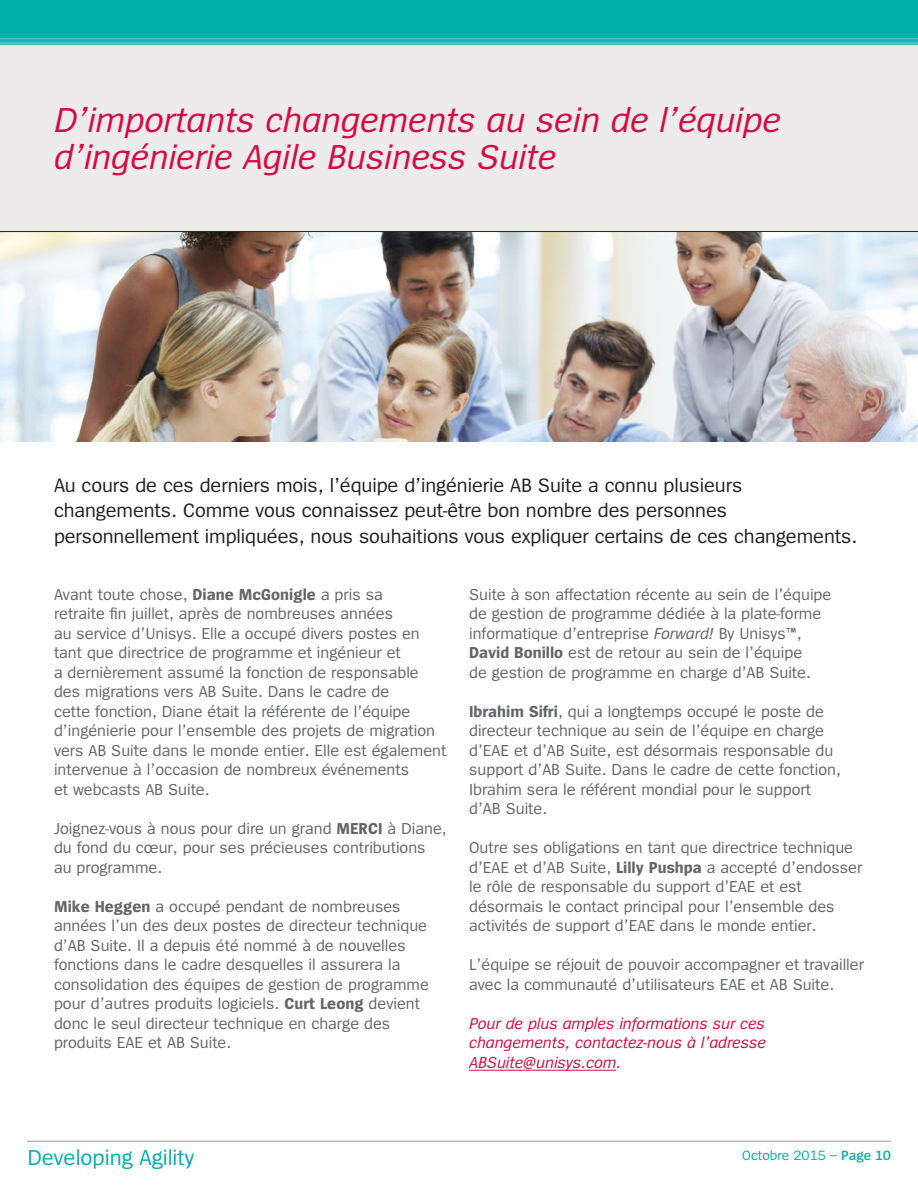
<style>
.page{position:relative;width:918px;height:1188px;background:#fff}
.page>*{position:absolute;margin:0;border:0;box-sizing:border-box;transform-origin:0 0}
.t1{font:italic 36px/37.5px "Spiegel";color:#d20d44}
.t2{font:22.5px "Spiegel";color:#00afab}
.t3{font:20.25px/25.5px "Spiegel";letter-spacing:-.005em;color:#231f20}
.t4{font:16.5px/19.5px "Spiegel";color:#63656a}
.t5{font:italic 16.5px/19.5px "Spiegel";color:#d20d44;text-align:justify}
.t6{font:13.95px "Spiegel";color:#00afab}
.s1{font-weight:700}
.s2{font-style:italic}
.s3{font-weight:600}
</style>
<div class="page">
<img style="left:0;top:232px;width:918px;height:210px">
<hr style="left:27px;top:1141px;width:864px;height:1px;background:#939598">
<div style="left:0;top:0;width:918px;height:37px;background:#00afab"></div>
<div style="left:0;top:42px;width:918px;height:190px;background:#edebec"></div>
<svg style="left:0;top:37px;width:918px;height:8px"></svg>
<hr style="left:0;top:231px;width:918px;height:1px;background:#002855">
<hr style="left:469px;top:1070px;width:147px;height:1px;background:#d20d44">
<h1 class="t1" style="left:54px;top:102px;width:728px">D’importants changements au sein de l’équipe d’ingénierie Agile Business Suite</h1>
<p class="t3" style="left:54px;top:473px;width:805px">Au cours de ces derniers mois, l’équipe d’ingénierie AB Suite a connu plusieurs changements. Comme vous connaissez peut-être bon nombre des personnes personnellement impliquées, nous souhaitions vous expliquer certains de ces changements.</p>
<p class="t4" style="left:54px;top:585px;width:394px">Avant toute chose, <span class="s1">Diane McGonigle</span> a pris sa<br>retraite fin juillet, après de nombreuses années<br>au service d’Unisys. Elle a occupé divers postes en tant que directrice de programme et ingénieur et<br>a dernièrement assumé la fonction de responsable des migrations vers AB Suite. Dans le cadre de<br>cette fonction, Diane était la référente de l’équipe d’ingénierie pour l’ensemble des projets de migration vers AB Suite dans le monde entier. Elle est également intervenue à l’occasion de nombreux événements<br>et webcasts AB Suite.</p>
<p class="t4" style="left:54px;top:819px;width:394px">Joignez-vous à nous pour dire un grand <span class="s1">MERCI</span> à Diane, du fond du cœur, pour ses précieuses contributions au programme.</p>
<p class="t4" style="left:54px;top:897px;width:377px"><span class="s1">Mike Heggen</span> a occupé pendant de nombreuses années l’un des deux postes de directeur technique d’AB Suite. Il a depuis été nommé à de nouvelles fonctions dans le cadre desquelles il assurera la consolidation des équipes de gestion de programme pour d’autres produits logiciels. <span class="s1">Curt Leong</span> devient donc le seul directeur technique en charge des produits EAE et AB Suite.</p>
<p class="t4" style="left:469px;top:585px;width:364px">Suite à son affectation récente au sein de l’équipe de gestion de programme dédiée à la plate-forme informatique d’entreprise <span class="s2">Forward!</span> By Unisys™, <span class="s1">David Bonillo</span> est de retour au sein de l’équipe<br>de gestion de programme en charge d’AB Suite.</p>
<p class="t4" style="left:469px;top:702px;width:373px"><span class="s1">Ibrahim Sifri</span>, qui a longtemps occupé le poste de directeur technique au sein de l’équipe en charge d’EAE et d’AB Suite, est désormais responsable du support d’AB Suite. Dans le cadre de cette fonction, Ibrahim sera le référent mondial pour le support d’AB Suite.</p>
<p class="t4" style="left:469px;top:839px;width:395px">Outre ses obligations en tant que directrice technique d’EAE et d’AB Suite, <span class="s1">Lilly Pushpa</span> a accepté d’endosser le rôle de responsable du support d’EAE et est désormais le contact principal pour l’ensemble des activités de support d’EAE dans le monde entier.</p>
<p class="t4" style="left:469px;top:956px;width:396px">L’équipe se réjouit de pouvoir accompagner et travailler avec la communauté d’utilisateurs EAE et AB Suite.</p>
<p class="t5" style="left:469px;top:1014px;width:298px">Pour de plus amples informations sur ces changements, contactez-nous à l’adresse ABSuite@unisys.com.</p>
<h2 class="t2" style="left:28px;top:1146px;width:168px">Developing Agility</h2>
<p class="t6" style="left:742px;top:1148px;width:150px">Octobre 2015 – <span class="s3">Page 10</span></p>
</div>
